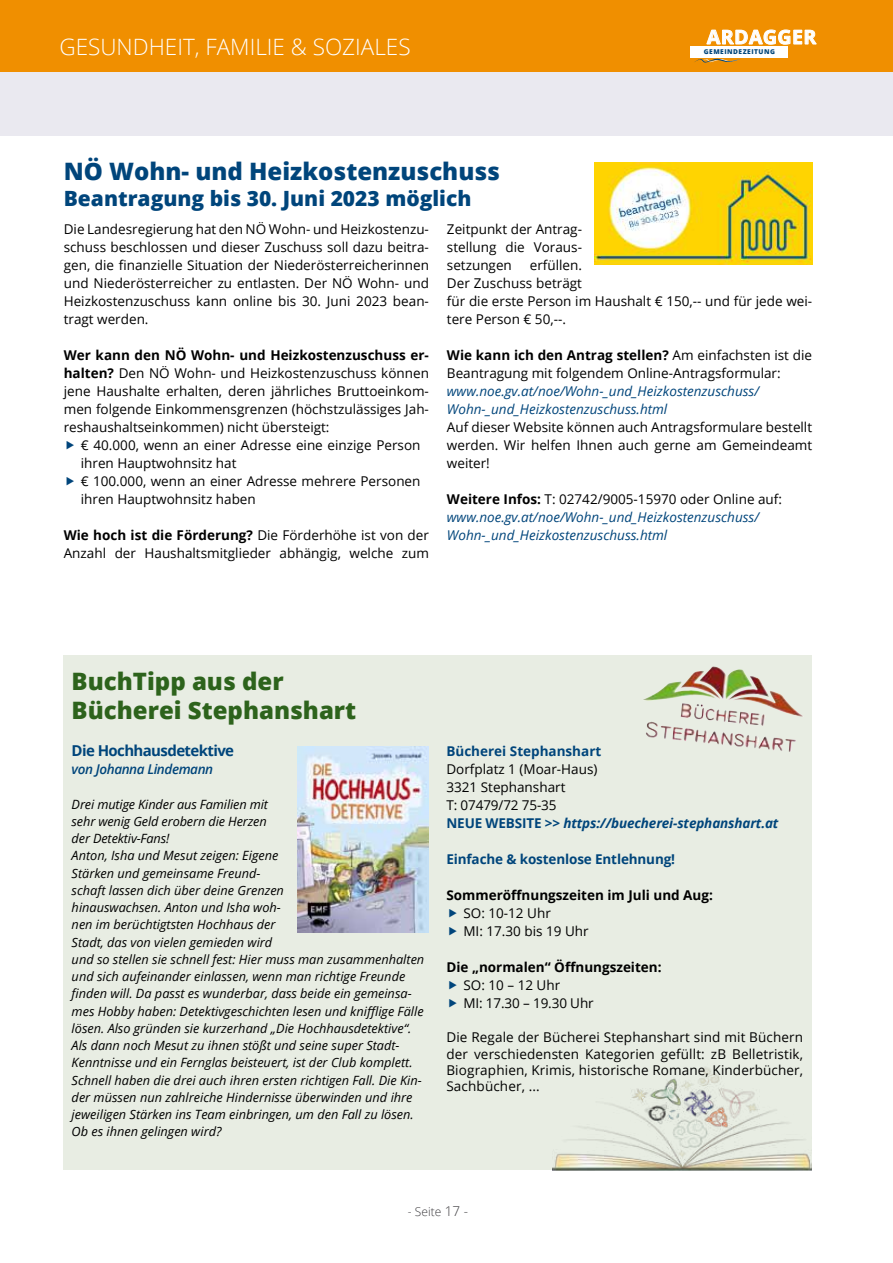
<style>
.page{position:relative;width:893px;height:1263px;background:#fff}
.page>*{position:absolute;margin:0;border:0;box-sizing:border-box;transform-origin:0 0}
.t1{font:800 24px/28.8px "Open Sans";color:#2d631c}
.t2{font:800 24px "Open Sans";color:#00457b}
.t3{font:300 22.5px "Open Sans";color:#fff}
.t4{font:800 21px "Open Sans";color:#00457b}
.t5{font:700 19.5px "Open Sans";letter-spacing:.025em;color:#fff}
.t6{font:700 15px "Open Sans";letter-spacing:-.04em;color:#00457b}
.t7{font:13.5px/18px "Open Sans";color:#000}
.t8{font:italic 13.5px/18px "Open Sans";color:#00457b}
.t9{font:700 13.5px "Open Sans";color:#000}
.t10{font:700 13.5px "Open Sans";letter-spacing:-.01em;color:#00457b}
.t11{font:italic 700 13.5px "Open Sans";letter-spacing:-.01em;color:#00457b}
.t12{font:italic 600 13.5px "Open Sans";letter-spacing:-.03em;color:#00457b}
.t13{font:italic 12.75px/17.2px "Open Sans";color:#000}
.t14{font:300 12px "Open Sans";color:#3e3d40}
.t15{font:800 6.6px "Open Sans";letter-spacing:.075em;color:#00457b}
.s1{font-weight:700}
.s2{font-weight:700;font-style:normal;color:#000}
.s3{font-style:normal;color:#000}
.s4{font-style:normal}
.s5{font-size:13.5px}
</style>
<div class="page">
<div style="left:0;top:0;width:893px;height:72px;background:#f08f00"></div>
<svg style="left:706px;top:29px;width:111px;height:16px"></svg>
<div style="left:691px;top:46px;width:97px;height:11px;background:#fff"></div>
<svg style="left:694px;top:57px;width:46px;height:6px"></svg>
<div style="left:0;top:72px;width:893px;height:64px;background:#eae9f0"></div>
<div style="left:63px;top:655px;width:749px;height:514px;background:#e8ede3"></div>
<img style="left:553px;top:1067px;width:258px;height:103px">
<img style="left:643px;top:666px;width:132px;height:37px">
<img style="left:595px;top:163px;width:217px;height:102px">
<img style="left:297px;top:746px;width:131px;height:186px">
<h2 class="t3" style="left:60px;top:32px;width:350px">GESUN DHEIT, FAMI LI E &amp; SOZIALES</h2>
<h3 class="t5" style="left:707px;top:23px;width:111px">ARDAGGER</h3>
<p class="t15" style="left:704px;top:47px;width:73px">GEMEINDEZEITUNG</p>
<h1 class="t2" style="left:64px;top:153px;width:438px">NÖ Wohn- und Heizkostenzuschuss</h1>
<h3 class="t4" style="left:64px;top:182px;width:409px">Beantragung bis 30. Juni 2023 möglich</h3>
<p class="t7" style="left:64px;top:220px;width:367px;text-align:justify">Die Landesregierung hat den NÖ Wohn- und Heizkostenzu&shy;schuss beschlossen und dieser Zuschuss soll dazu beitra&shy;gen, die finanzielle Situation der Niederösterreicherinnen und Niederösterreicher zu entlasten. Der NÖ Wohn- und Heizkostenzuschuss kann online bis 30. Juni 2023 bean&shy;tragt werden.</p>
<p class="t7" style="left:64px;top:346px;width:367px;text-align:justify"><span class="s1">Wer kann den NÖ Wohn- und Heizkostenzuschuss er&shy;halten?</span> Den NÖ Wohn- und Heizkostenzuschuss können jene Haushalte erhalten, deren jährliches Bruttoeinkom&shy;men folgende Einkommensgrenzen (höchstzulässiges Jah&shy;reshaushaltseinkommen) nicht übersteigt:</p>
<p class="t7" style="left:81px;top:436px;width:341px">€ 40.000, wenn an einer Adresse eine einzige Person ihren Hauptwohnsitz hat<br>€ 100.000, wenn an einer Adresse mehrere Personen ihren Hauptwohnsitz haben</p>
<p class="t7" style="left:64px;top:526px;width:367px"><span class="s1">Wie hoch ist die Förderung?</span> Die Förderhöhe ist von der<br>Anzahl der Haushaltsmitglieder abhängig, welche zum</p>
<p class="t7" style="left:447px;top:220px;width:137px;text-align:justify">Zeitpunkt der Antrag&shy;stellung die Voraus&shy;setzungen</p>
<p class="t7" style="left:447px;top:256px;width:367px;text-indent:83px">erfüllen.<br>Der Zuschuss beträgt<br>für die erste Person im Haushalt € 150,-- und für jede wei&shy;tere Person € 50,--.</p>
<p class="t7" style="left:447px;top:346px;width:367px"><span class="s1">Wie kann ich den Antrag stellen?</span> Am einfachsten ist die<br>Beantragung mit folgendem Online-Antragsformular:</p>
<p class="t8" style="left:447px;top:382px;width:314px">www.noe.gv.at/noe/Wohn-_und_Heizkostenzuschuss/<br>Wohn-_und_Heizkostenzuschuss.html</p>
<p class="t7" style="left:447px;top:418px;width:367px;text-align:justify">Auf dieser Website können auch Antragsformulare bestellt werden. Wir helfen Ihnen auch gerne am Gemeindeamt weiter!</p>
<p class="t8" style="left:447px;top:490px;width:337px"><span class="s2">Weitere I nfos:</span> <span class="s3">T: 02742/9005-15970 oder Online auf: </span>www.noe.gv.at/noe/Wohn-_und_Heizkostenzuschuss/<br>Wohn-_und_Heizkostenzuschuss.html</p>
<h1 class="t1" style="left:72px;top:666px;width:286px">BuchTipp aus der<br>Bücherei Stephanshart</h1>
<p class="t6" style="left:72px;top:740px;width:164px">Die Hochhausdetektive</p>
<p class="t12" style="left:72px;top:760px;width:143px">von Johanna Lindemann</p>
<p class="t13" style="left:72px;top:795px;width:354px">Drei mutige Kinder aus Familien mit<br>sehr wenig Geld erobern die Herzen<br>der Detektiv-Fans!<br>Anton, Isha und Mesut zeigen: Eigene<br>Stärken und gemeinsame Freund-<br>schaft lassen dich über deine Grenzen<br>hinauswachsen. Anton und Isha woh-<br>nen im berüchtigtsten Hochhaus der<br>Stadt, das von vielen gemieden wird<br>und so stellen sie schnell fest: Hier muss man zusammenhalten und sich aufeinander einlassen, wenn man richtige Freunde finden will. Da passt es wunderbar, dass beide ein gemeinsa&shy;mes Hobby haben: Detektivgeschichten lesen und knifflige Fälle lösen. Also gründen sie kurzerhand „Die Hochhausdetektive“.<br>Als dann noch Mesut zu ihnen stößt und seine super Stadt-Kenntnisse und ein Fernglas beisteuert, ist der Club komplett.<br>Schnell haben die drei auch ihren ersten richtigen Fall. Die Kin&shy;der müssen nun zahlreiche Hindernisse überwinden und ihre jeweiligen Stärken ins Team einbringen, um den Fall zu lösen.<br>Ob es ihnen gelingen wird?</p>
<p class="t10" style="left:446px;top:742px;width:156px">Bücherei Stephanshart</p>
<p class="t7" style="left:446px;top:760px;width:152px">Dorfplatz 1 (Moar-Haus)<br>3321 Stephanshart<br>T: 07479/72 75-35</p>
<p class="t10" style="left:446px;top:814px;width:68px">NEUE WEBSIT</p>
<p class="t11" style="left:534px;top:814px;width:246px"><span class="s4">E &gt;&gt;</span> https://buecherei-stephanshart.at</p>
<p class="t10" style="left:446px;top:850px;width:230px">Einfache &amp; kostenlose Entlehnung!</p>
<p class="t9" style="left:446px;top:886px;width:268px">Sommeröffnungszeiten im Juli und Aug:</p>
<p class="t7" style="left:463px;top:904px;width:127px">SO: 10-12 Uhr<br>MI: 17.30 bis 19 Uhr</p>
<p class="t9" style="left:446px;top:958px;width:217px">Die „normalen“ Öffnungszeiten:</p>
<p class="t7" style="left:463px;top:976px;width:132px">SO: 10 – 12 Uhr<br>MI: 17.30 – 19.30 Uhr</p>
<p class="t7" style="left:446px;top:1029px;width:358px;line-height:16.2px;text-align:justify">Die Regale der Bücherei Stephanshart sind mit Büchern der verschiedensten Kategorien gefüllt: zB Belletristik, Biographien, Krimis, historische Romane, Kinderbücher, Sachbücher, ...</p>
<p class="t14" style="left:408px;top:1204px;width:62px">- SEITE <span class="s5">17 -</span></p>
</div>
